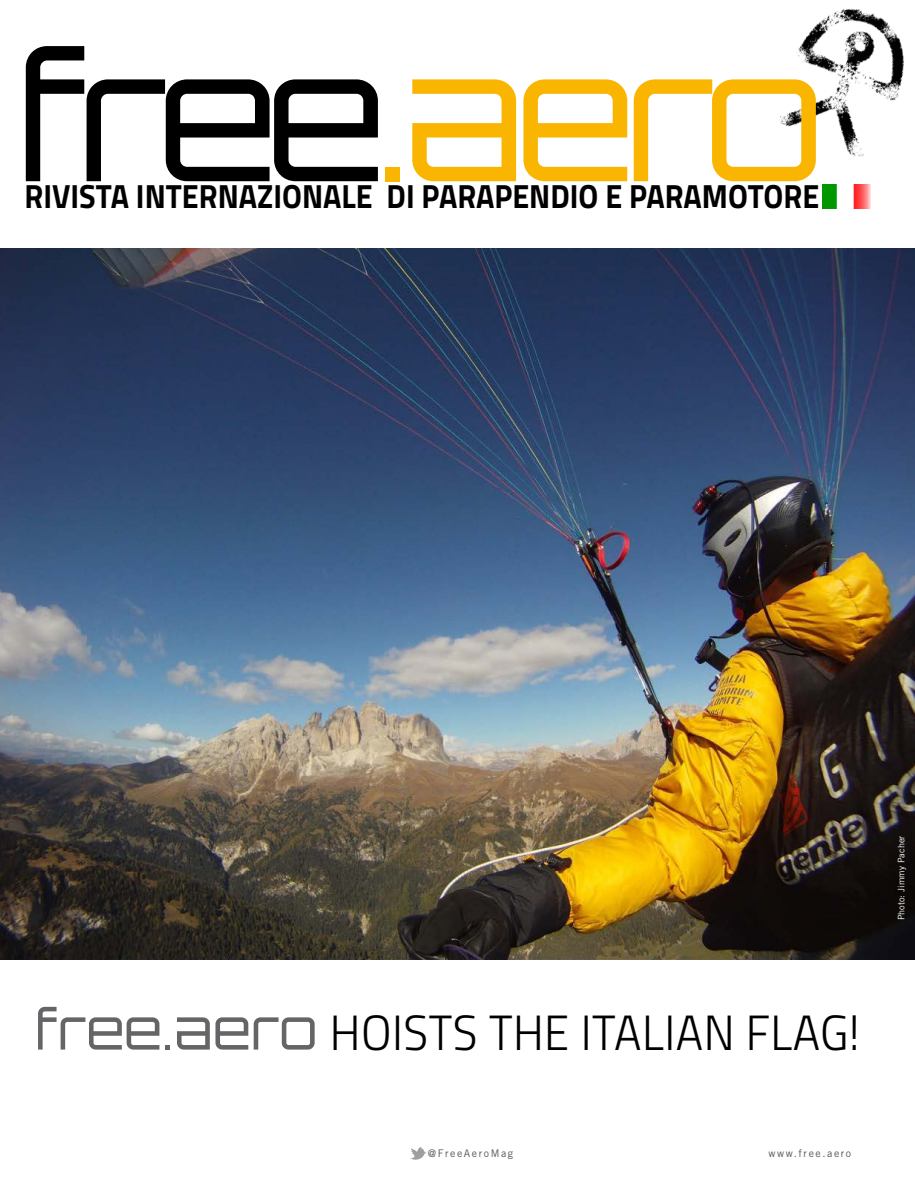
<style>
.page{position:relative;width:915px;height:1191px;background:#fff}
.page>*{position:absolute;margin:0;border:0;box-sizing:border-box;transform-origin:0 0}
.t1{font:300 175.5px "Orbitron";letter-spacing:-.065em;color:#f9b500}
.t2{font:49.5px "Titillium Light Upright";letter-spacing:.01em;color:#000}
.t3{font:700 33.45px "Titillium";color:#000;scale:.91 1}
.t4{font:10.5px "Trade Gothic LT Std";letter-spacing:.15em;color:#58585a}
.t5{font:9px "Trade Gothic LT Std";letter-spacing:.005em;color:#fff}
.s1{color:#000}
.s2{font-family:"Orbitron";font-weight:300;font-size:55.5px;color:#646567}
</style>
<div class="page">
<img style="left:410px;top:1147px;width:16px;height:12px">
<img style="left:779px;top:8px;width:125px;height:149px">
<img style="left:822px;top:185px;width:48px;height:23px">
<img style="left:0;top:249px;width:914px;height:710px">
<h1 class="t1" style="left:16px;top:4px;width:809px"><span class="s1">free</span>.aero</h1>
<p class="t3" style="left:24px;top:170px;width:874px">RIVISTA INTERNAZIONALE DI PARAPENDIO E PARAMOTORE</p>
<h2 class="t2" style="left:35px;top:996px;width:826px"><span class="s2">free.aero</span> HOISTS THE ITALIAN FLAG!</h2>
<p class="t4" style="left:427px;top:1147px;width:87px">@FreeAeroMag</p>
<p class="t4" style="left:768px;top:1146px;width:84px">www.free.aero</p>
<p class="t5" style="left:895px;top:920px;width:86px;rotate:-90deg">Photo: Jimmy Pacher</p>
</div>
